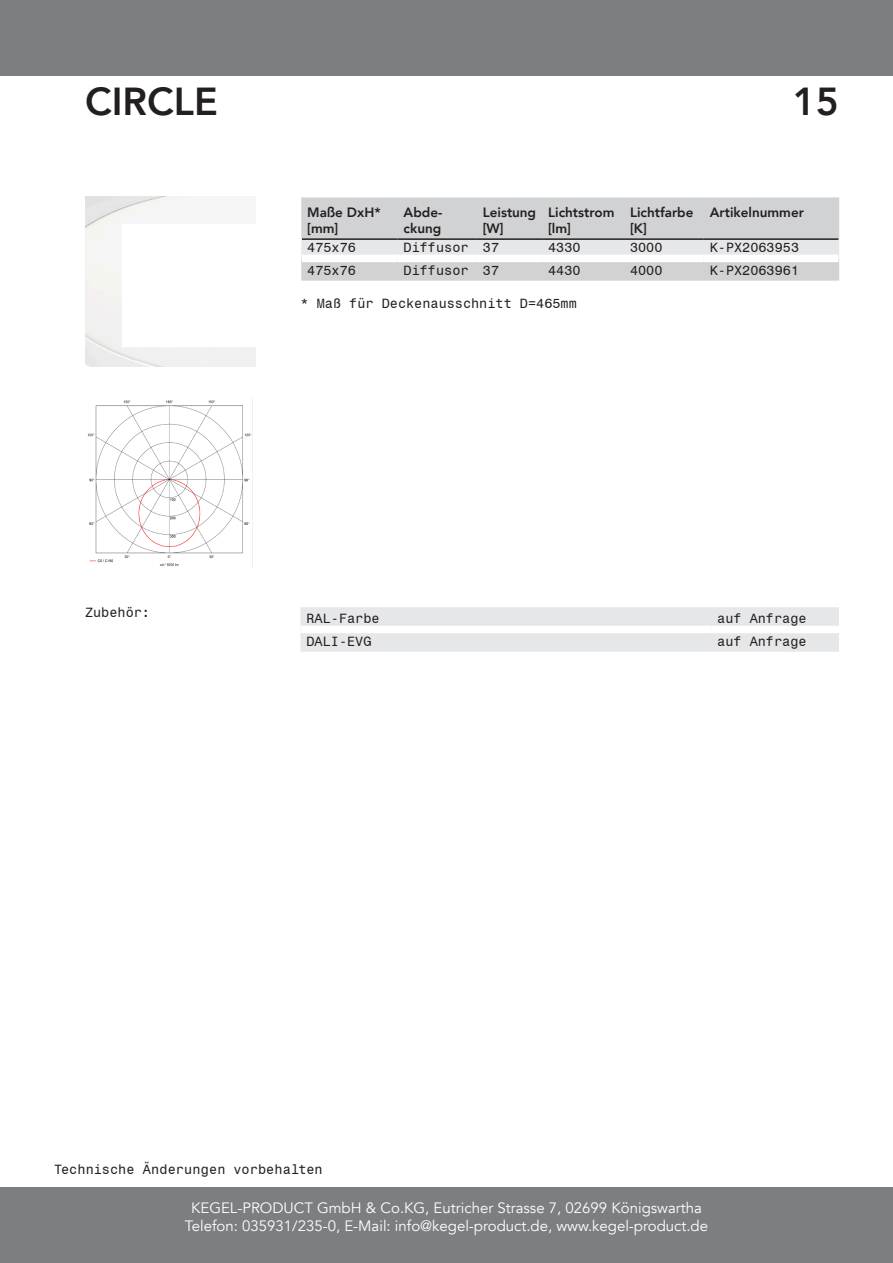
<style>
.page{position:relative;width:893px;height:1263px;background:#fff}
.page>*{position:absolute;margin:0;border:0;box-sizing:border-box;transform-origin:0 0}
.t1{font:800 39px "Avenir";color:#231f20}
.t2{font:15px "Avenir";color:#fff}
.t3{font:13.5px "Monospace 821 BT";color:#231f20}
.t4{font:800 13.5px/16.2px "Avenir";color:#231f20}
</style>
<div class="page">
<div style="left:0;top:1187px;width:893px;height:76px;background:#7c7f81"></div>
<div style="left:0;top:0;width:893px;height:76px;background:#7c7f81"></div>
<div style="left:301px;top:197px;width:538px;height:84px;background:#d1d2d4"></div>
<div style="left:301px;top:239px;width:538px;height:19px;background:#e6e7e9"></div>
<hr style="left:302px;top:238px;width:96px;height:2px;background:#231f20">
<hr style="left:398px;top:238px;width:79px;height:2px;background:#231f20">
<hr style="left:477px;top:238px;width:65px;height:2px;background:#231f20">
<hr style="left:542px;top:238px;width:82px;height:2px;background:#231f20">
<hr style="left:624px;top:238px;width:80px;height:2px;background:#231f20">
<hr style="left:704px;top:238px;width:134px;height:2px;background:#231f20">
<div style="left:302px;top:255px;width:96px;height:7px;background:#fff"></div>
<div style="left:398px;top:255px;width:79px;height:7px;background:#fff"></div>
<div style="left:477px;top:255px;width:65px;height:7px;background:#fff"></div>
<div style="left:542px;top:255px;width:82px;height:7px;background:#fff"></div>
<div style="left:624px;top:255px;width:80px;height:7px;background:#fff"></div>
<div style="left:704px;top:255px;width:134px;height:7px;background:#fff"></div>
<div style="left:300px;top:607px;width:539px;height:45px;background:#e6e7e9"></div>
<div style="left:300px;top:626px;width:411px;height:7px;background:#fff"></div>
<div style="left:711px;top:626px;width:128px;height:7px;background:#fff"></div>
<img style="left:85px;top:197px;width:170px;height:170px">
<img style="left:87px;top:398px;width:166px;height:170px">
<p class="t1" style="left:85px;top:71px;width:134px">CIRCLE</p>
<p class="t1" style="left:793px;top:71px;width:48px">15</p>
<p class="t4" style="left:307px;top:204px;width:75px">Maße DxH* [mm]</p>
<p class="t4" style="left:404px;top:204px;width:40px">Abde&shy;ckung</p>
<p class="t4" style="left:483px;top:204px;width:55px">Leistung [W]</p>
<p class="t4" style="left:548px;top:204px;width:68px">Lichtstrom [lm]</p>
<p class="t4" style="left:630px;top:204px;width:65px">Lichtfarbe [K]</p>
<p class="t4" style="left:710px;top:204px;width:96px">Artikelnummer</p>
<p class="t3" style="left:307px;top:239px;width:50px">475x76</p>
<p class="t3" style="left:404px;top:239px;width:67px">Diffusor</p>
<p class="t3" style="left:483px;top:239px;width:18px">37</p>
<p class="t3" style="left:548px;top:239px;width:34px">4330</p>
<p class="t3" style="left:630px;top:239px;width:34px">3000</p>
<p class="t3" style="left:710px;top:239px;width:91px">K-PX2063953</p>
<p class="t3" style="left:307px;top:262px;width:50px">475x76</p>
<p class="t3" style="left:404px;top:262px;width:67px">Diffusor</p>
<p class="t3" style="left:483px;top:262px;width:18px">37</p>
<p class="t3" style="left:548px;top:262px;width:34px">4430</p>
<p class="t3" style="left:630px;top:262px;width:34px">4000</p>
<p class="t3" style="left:710px;top:262px;width:91px">K-PX2063961</p>
<p class="t3" style="left:85px;top:604px;width:67px">Zubehör:</p>
<p class="t3" style="left:300px;top:295px;width:278px">* Maß für Deckenausschnitt D=465mm</p>
<p class="t3" style="left:306px;top:610px;width:75px">RAL-Farbe</p>
<p class="t3" style="left:717px;top:610px;width:91px">auf Anfrage</p>
<p class="t3" style="left:306px;top:633px;width:67px">DALI-EVG</p>
<p class="t3" style="left:717px;top:633px;width:91px">auf Anfrage</p>
<p class="t3" style="left:54px;top:1160px;width:270px">Technische Änderungen vorbehalten</p>
<p class="t2" style="left:191px;top:1199px;width:512px">KEGEL-PRODUCT GmbH &amp; Co.KG, Eutricher Strasse 7, 02699 Königswartha</p>
<p class="t2" style="left:185px;top:1217px;width:525px">Telefon: 035931/235-0, E-Mail: info@kegel-product.de, www.kegel-product.de</p>
</div>
